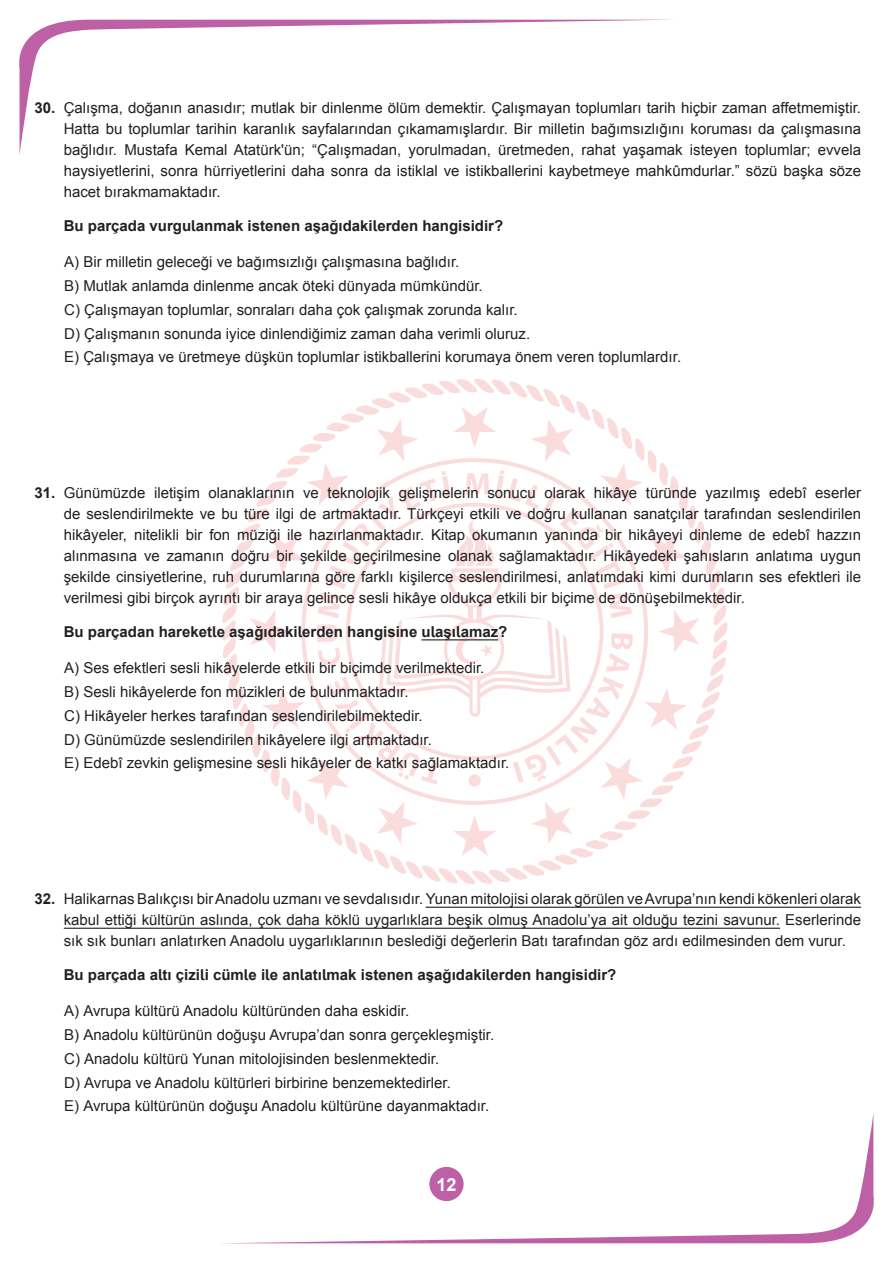
<style>
.page{position:relative;width:893px;height:1263px;background:#fff}
.page>*{position:absolute;margin:0;border:0;box-sizing:border-box;transform-origin:0 0}
.t1{font:700 18px "Arial";color:#fff}
.t2{font:15px/23.7px "Arial";color:#231f20;text-align:justify}
.t3{font:700 15px "Arial";color:#231f20}
.s1{font-weight:700}
</style>
<div class="page">
<svg style="left:19px;top:20px;width:631px;height:135px"></svg>
<svg style="left:243px;top:1114px;width:631px;height:129px"></svg>
<svg style="left:216px;top:372px;width:518px;height:519px"></svg>
<hr style="left:421px;top:639px;width:77px;height:1px;background:#231f20">
<hr style="left:426px;top:907px;width:435px;height:1px;background:#231f20">
<hr style="left:64px;top:928px;width:716px;height:1px;background:#231f20">
<p class="t2" style="left:64px;top:97px;width:799px;line-height:21px;text-indent:-29px"><span class="s1">30.</span> Çalışma, doğanın anasıdır; mutlak bir dinlenme ölüm demektir. Çalışmayan toplumları tarih hiçbir zaman affetmemiştir.<br>Hatta bu toplumlar tarihin karanlık sayfalarından çıkamamışlardır. Bir milletin bağımsızlığını koruması da çalışmasına bağlıdır. Mustafa Kemal Atatürk'ün; “Çalışmadan, yorulmadan, üretmeden, rahat yaşamak isteyen toplumlar; evvela haysiyetlerini, sonra hürriyetlerini daha sonra da istiklal ve istikballerini kaybetmeye mahkûmdurlar.” sözü başka söze hacet bırakmamaktadır.</p>
<p class="t3" style="left:64px;top:215px;width:441px">Bu parçada vurgulanmak istenen aşağıdakilerden hangisidir?</p>
<p class="t2" style="left:64px;top:250px;width:618px;text-align:left">A) Bir milletin geleceği ve bağımsızlığı çalışmasına bağlıdır.<br>B) Mutlak anlamda dinlenme ancak öteki dünyada mümkündür.<br>C) Çalışmayan toplumlar, sonraları daha çok çalışmak zorunda kalır.<br>D) Çalışmanın sonunda iyice dinlendiğimiz zaman daha verimli oluruz.<br>E) Çalışmaya ve üretmeye düşkün toplumlar istikballerini korumaya önem veren toplumlardır.</p>
<p class="t2" style="left:64px;top:482px;width:799px;line-height:21px;text-indent:-29px"><span class="s1">31.</span> Günümüzde iletişim olanaklarının ve teknolojik gelişmelerin sonucu olarak hikâye türünde yazılmış edebî eserler de seslendirilmekte ve bu türe ilgi de artmaktadır. Türkçeyi etkili ve doğru kullanan sanatçılar tarafından seslendirilen hikâyeler, nitelikli bir fon müziği ile hazırlanmaktadır. Kitap okumanın yanında bir hikâyeyi dinleme de edebî hazzın alınmasına ve zamanın doğru bir şekilde geçirilmesine olanak sağlamaktadır. Hikâyedeki şahısların anlatıma uygun şekilde cinsiyetlerine, ruh durumlarına göre farklı kişilerce seslendirilmesi, anlatımdaki kimi durumların ses efektleri ile verilmesi gibi birçok ayrıntı bir araya gelince sesli hikâye oldukça etkili bir biçime de dönüşebilmektedir.</p>
<p class="t3" style="left:64px;top:621px;width:445px">Bu parçadan hareketle aşağıdakilerden hangisine ulaşılamaz?</p>
<p class="t2" style="left:64px;top:656px;width:447px;text-align:left">A) Ses efektleri sesli hikâyelerde etkili bir biçimde verilmektedir.<br>B) Sesli hikâyelerde fon müzikleri de bulunmaktadır.<br>C) Hikâyeler herkes tarafından seslendirilebilmektedir.<br>D) Günümüzde seslendirilen hikâyelere ilgi artmaktadır.<br>E) Edebî zevkin gelişmesine sesli hikâyeler de katkı sağlamaktadır.</p>
<p class="t2" style="left:64px;top:888px;width:799px;line-height:21px;text-indent:-29px"><span class="s1">32.</span> Halikarnas Balıkçısı bir Anadolu uzmanı ve sevdalısıdır. Yunan mitolojisi olarak görülen ve Avrupa’nın kendi kökenleri olarak kabul ettiği kültürün aslında, çok daha köklü uygarlıklara beşik olmuş Anadolu’ya ait olduğu tezini savunur. Eserlerinde sık sık bunları anlatırken Anadolu uygarlıklarının beslediği değerlerin Batı tarafından göz ardı edilmesinden dem vurur.</p>
<p class="t3" style="left:64px;top:964px;width:554px">Bu parçada altı çizili cümle ile anlatılmak istenen aşağıdakilerden hangisidir?</p>
<p class="t2" style="left:64px;top:999px;width:431px;text-align:left">A) Avrupa kültürü Anadolu kültüründen daha eskidir.<br>B) Anadolu kültürünün doğuşu Avrupa’dan sonra gerçekleşmiştir.<br>C) Anadolu kültürü Yunan mitolojisinden beslenmektedir.<br>D) Avrupa ve Anadolu kültürleri birbirine benzemektedirler.<br>E) Avrupa kültürünün doğuşu Anadolu kültürüne dayanmaktadır.</p>
<p class="t1" style="left:437px;top:1171px;width:22px">12</p>
</div>
